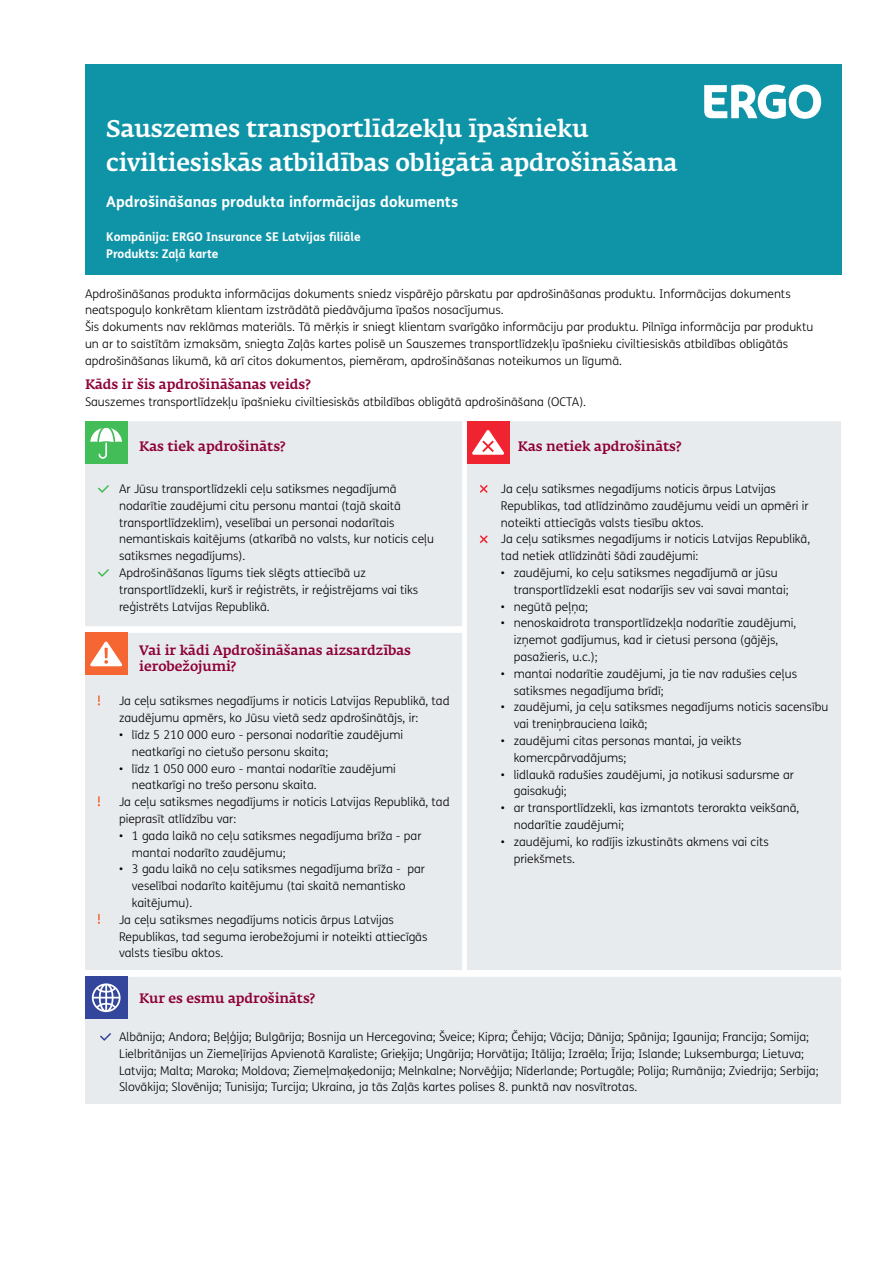
<style>
.page{position:relative;width:893px;height:1263px;background:#fff}
.page>*{position:absolute;margin:0;border:0;box-sizing:border-box;transform-origin:0 0}
.t1{font:500 24px/33.6px "Fedra Serif A Pro";letter-spacing:-.005em;color:#fff}
.t2{font:700 15px "FS Me";color:#fff}
.t3{font:500 13.5px/16.8px "Fedra Serif A Pro";color:#8e0038}
.t4{font:300 12px/16.8px "FS Me";color:#000}
.t5{font:700 12px/16.8px "FS Me";color:#fff}
</style>
<div class="page">
<div style="left:85px;top:64px;width:757px;height:210px;background:#0f94a7"></div>
<svg style="left:704px;top:85px;width:117px;height:34px"></svg>
<div style="left:85px;top:421px;width:756px;height:683px;background:#e8ebee"></div>
<div style="left:85px;top:970px;width:46px;height:6px;background:#fff"></div>
<div style="left:85px;top:421px;width:42px;height:42px;background:#42bd57"></div>
<svg style="left:90px;top:427px;width:32px;height:32px"></svg>
<div style="left:467px;top:421px;width:42px;height:42px;background:#f02430"></div>
<svg style="left:472px;top:430px;width:32px;height:25px"></svg>
<svg style="left:96px;top:483px;width:15px;height:11px"></svg>
<svg style="left:96px;top:567px;width:15px;height:11px"></svg>
<svg style="left:478px;top:483px;width:11px;height:11px"></svg>
<svg style="left:478px;top:534px;width:11px;height:11px"></svg>
<div style="left:85px;top:633px;width:42px;height:42px;background:#f56633"></div>
<svg style="left:90px;top:641px;width:32px;height:25px"></svg>
<svg style="left:98px;top:695px;width:2px;height:10px"></svg>
<svg style="left:98px;top:796px;width:2px;height:10px"></svg>
<svg style="left:98px;top:914px;width:2px;height:10px"></svg>
<div style="left:85px;top:976px;width:42px;height:43px;background:#33469b"></div>
<svg style="left:92px;top:983px;width:29px;height:29px"></svg>
<svg style="left:98px;top:1031px;width:15px;height:11px"></svg>
<h1 class="t1" style="left:106px;top:112px;width:573px">Sauszemes transportlīdzekļu īpašnieku civiltiesiskās atbildības obligātā apdrošināšana</h1>
<p class="t2" style="left:106px;top:190px;width:353px">Apdrošināšanas produkta informācijas dokuments</p>
<p class="t5" style="left:106px;top:227px;width:256px">Kompānija: ERGO Insurance SE Latvijas filiāle<br>Produkts: Zaļā karte</p>
<p class="t4" style="left:85px;top:285px;width:730px">Apdrošināšanas produkta informācijas dokuments sniedz vispārējo pārskatu par apdrošināšanas produktu. Informācijas dokuments neatspoguļo konkrētam klientam izstrādātā piedāvājuma īpašos nosacījumus.<br>Šis dokuments nav reklāmas materiāls. Tā mērķis ir sniegt klientam svarīgāko informāciju par produktu. Pilnīga informācija par produktu un ar to saistītām izmaksām, sniegta Zaļās kartes polisē un Sauszemes transportlīdzekļu īpašnieku civiltiesiskās atbildības obligātās apdrošināšanas likumā, kā arī citos dokumentos, piemēram, apdrošināšanas noteikumos un līgumā.</p>
<p class="t3" style="left:85px;top:376px;width:227px">Kāds ir šis apdrošināšanas veids?</p>
<p class="t4" style="left:85px;top:393px;width:503px">Sauszemes transportlīdzekļu īpašnieku civiltiesiskās atbildības obligātā apdrošināšana (OCTA).</p>
<p class="t3" style="left:139px;top:438px;width:147px">Kas tiek apdrošināts?</p>
<p class="t3" style="left:518px;top:438px;width:165px">Kas netiek apdrošināts?</p>
<p class="t4" style="left:119px;top:480px;width:316px">Ar Jūsu transportlīdzekli ceļu satiksmes negadījumā nodarītie zaudējumi citu personu mantai (tajā skaitā transportlīdzeklim), veselībai un personai nodarītais nemantiskais kaitējums (atkarībā no valsts, kur noticis ceļu satiksmes negadījums).<br>Apdrošināšanas līgums tiek slēgts attiecībā uz transportlīdzekli, kurš ir reģistrēts, ir reģistrējams vai tiks reģistrēts Latvijas Republikā.</p>
<p class="t4" style="left:501px;top:480px;width:311px">Ja ceļu satiksmes negadījums noticis ārpus Latvijas Republikas, tad atlīdzināmo zaudējumu veidi un apmēri ir noteikti attiecīgās valsts tiesību aktos.<br>Ja ceļu satiksmes negadījums ir noticis Latvijas Republikā, tad netiek atlīdzināti šādi zaudējumi:</p>
<p class="t4" style="left:514px;top:564px;width:276px;text-indent:-13px">• zaudējumi, ko ceļu satiksmes negadījumā ar jūsu transportlīdzekli esat nodarījis sev vai savai mantai;</p>
<p class="t4" style="left:501px;top:598px;width:89px">• negūtā peļņa;</p>
<p class="t4" style="left:514px;top:614px;width:284px;text-indent:-13px">• nenoskaidrota transportlīdzekļa nodarītie zaudējumi, izņemot gadījumus, kad ir cietusi persona (gājējs, pasažieris, u.c.);</p>
<p class="t4" style="left:514px;top:665px;width:285px;text-indent:-13px">• mantai nodarītie zaudējumi, ja tie nav radušies ceļus satiksmes negadījuma brīdī;</p>
<p class="t4" style="left:514px;top:698px;width:316px;text-indent:-13px">• zaudējumi, ja ceļu satiksmes negadījums noticis sacensību vai treniņbrauciena laikā;</p>
<p class="t4" style="left:514px;top:732px;width:229px;text-indent:-13px">• zaudējumi citas personas mantai, ja veikts komercpārvadājums;</p>
<p class="t4" style="left:514px;top:766px;width:282px;text-indent:-13px">• lidlaukā radušies zaudējumi, ja notikusi sadursme ar gaisakuģi;</p>
<p class="t4" style="left:514px;top:799px;width:287px;text-indent:-13px">• ar transportlīdzekli, kas izmantots terorakta veikšanā, nodarītie zaudējumi;</p>
<p class="t4" style="left:514px;top:833px;width:257px;text-indent:-13px">• zaudējumi, ko radījis izkustināts akmens vai cits priekšmets.</p>
<p class="t3" style="left:139px;top:641px;width:273px">Vai ir kādi Apdrošināšanas aizsardzības ierobežojumi?</p>
<p class="t4" style="left:119px;top:692px;width:332px">Ja ceļu satiksmes negadījums ir noticis Latvijas Republikā, tad zaudējumu apmērs, ko Jūsu vietā sedz apdrošinātājs, ir:</p>
<p class="t4" style="left:132px;top:726px;width:273px;text-indent:-13px">• līdz 5 210 000 euro - personai nodarītie zaudējumi neatkarīgi no cietušo personu skaita;</p>
<p class="t4" style="left:119px;top:760px;width:278px">• līdz 1 050 000 euro - mantai nodarītie zaudējumi</p>
<p class="t4" style="left:132px;top:776px;width:186px">neatkarīgi no trešo personu skaita.</p>
<p class="t4" style="left:119px;top:793px;width:332px">Ja ceļu satiksmes negadījums ir noticis Latvijas Republikā, tad</p>
<p class="t4" style="left:119px;top:810px;width:119px">pieprasīt atlīdzību var:</p>
<p class="t4" style="left:132px;top:827px;width:291px;text-indent:-13px">• 1 gada laikā no ceļu satiksmes negadījuma brīža - par mantai nodarīto zaudējumu;</p>
<p class="t4" style="left:119px;top:860px;width:307px">• 3 gadu laikā no ceļu satiksmes negadījuma brīža - par</p>
<p class="t4" style="left:132px;top:877px;width:275px">veselībai nodarīto kaitējumu (tai skaitā nemantisko</p>
<p class="t4" style="left:132px;top:894px;width:62px">kaitējumu).</p>
<p class="t4" style="left:119px;top:911px;width:276px">Ja ceļu satiksmes negadījums noticis ārpus Latvijas</p>
<p class="t4" style="left:119px;top:928px;width:310px">Republikas, tad seguma ierobežojumi ir noteikti attiecīgās</p>
<p class="t4" style="left:119px;top:944px;width:106px">valsts tiesību aktos.</p>
<p class="t3" style="left:139px;top:990px;width:177px">Kur es esmu apdrošināts?</p>
<p class="t4" style="left:119px;top:1028px;width:701px">Albānija; Andora; Beļģija; Bulgārija; Bosnija un Hercegovina; Šveice; Kipra; Čehija; Vācija; Dānija; Spānija; Igaunija; Francija; Somija; Lielbritānijas un Ziemeļīrijas Apvienotā Karaliste; Grieķija; Ungārija; Horvātija; Itālija; Izraēla; Īrija; Islande; Luksemburga; Lietuva; Latvija; Malta; Maroka; Moldova; Ziemeļmaķedonija; Melnkalne; Norvēģija; Nīderlande; Portugāle; Polija; Rumānija; Zviedrija; Serbija; Slovākija; Slovēnija; Tunisija; Turcija; Ukraina, ja tās Zaļās kartes polises 8. punktā nav nosvītrotas.</p>
</div>
